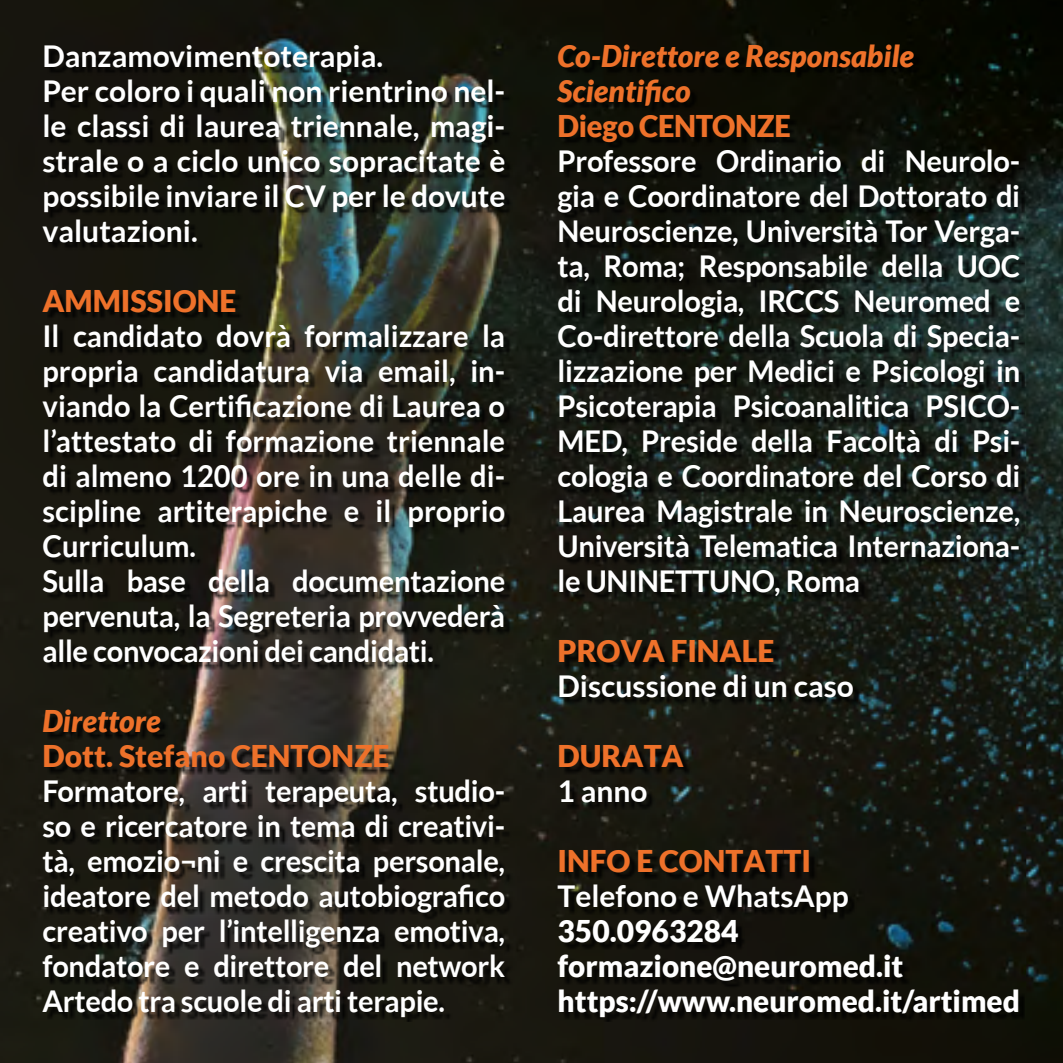
<style>
.page{position:relative;width:1063px;height:1063px;background:#fff}
.page>*{position:absolute;margin:0;border:0;box-sizing:border-box;transform-origin:0 0}
.t1{font:700 30px/35px "Lato";color:#fff}
.t2{font:900 30px "Lato";color:#ee712a}
.t3{font:900 30px/35px "Lato";color:#fff}
.t4{font:italic 900 30px/35px "Lato";color:#ee712a}
</style>
<div class="page">
<img style="left:0;top:0;width:1063px;height:1063px">
<div style="left:48px;top:50px;width:977px;height:972px;background:#000;opacity:.75"></div>
<p class="t1" style="left:43px;top:38px;width:464px">Danzamovimentoterapia.<br>Per coloro i quali non rientrino nel&shy;le classi di laurea triennale, magi&shy;strale o a ciclo unico sopracitate è possibile inviare il CV per le dovute valutazioni.</p>
<p class="t2" style="left:43px;top:283px;width:195px">AMMISSIONE</p>
<p class="t1" style="left:43px;top:318px;width:464px">Il candidato dovrà formalizzare la propria candidatura via email, in&shy;viando la Certificazione di Laurea o l’attestato di formazione triennale di almeno 1200 ore in una delle di&shy;scipline artiterapiche e il proprio Curriculum.<br>Sulla base della documentazione pervenuta, la Segreteria provvederà alle convocazioni dei candidati.</p>
<p class="t4" style="left:43px;top:704px;width:120px">Direttore</p>
<p class="t2" style="left:43px;top:738px;width:349px">Dott. Stefano CENTONZE</p>
<p class="t1" style="left:43px;top:773px;width:464px;text-align:justify">Formatore, arti terapeuta, studio&shy;so e ricercatore in tema di creativi&shy;tà, emozio¬ni e crescita personale, ideatore del metodo autobiografico creativo per l’intelligenza emotiva, fondatore e direttore del network Artedo tra scuole di arti terapie.</p>
<p class="t4" style="left:558px;top:39px;width:358px">Co-Direttore e Responsabile<br>Scientifico</p>
<p class="t2" style="left:558px;top:108px;width:235px">Diego CENTONZE</p>
<p class="t1" style="left:558px;top:143px;width:464px;text-align:justify">Professore Ordinario di Neurolo&shy;gia e Coordinatore del Dottorato di Neuroscienze, Università Tor Verga&shy;ta, Roma; Responsabile della UOC di Neurologia, IRCCS Neuromed e Co-direttore della Scuola di Specia&shy;lizzazione per Medici e Psicologi in Psicoterapia Psicoanalitica PSICO-MED, Preside della Facoltà di Psi&shy;cologia e Coordinatore del Corso di Laurea Magistrale in Neuroscienze, Università Telematica Internaziona&shy;le UNINETTUNO, Roma</p>
<p class="t2" style="left:558px;top:633px;width:218px">PROVA FINALE</p>
<p class="t1" style="left:558px;top:668px;width:298px">Discussione di un caso</p>
<p class="t2" style="left:558px;top:738px;width:128px">DURATA</p>
<p class="t1" style="left:558px;top:773px;width:92px">1 anno</p>
<p class="t2" style="left:558px;top:843px;width:255px">INFO E CONTATTI</p>
<p class="t1" style="left:558px;top:878px;width:293px">Telefono e WhatsApp</p>
<p class="t3" style="left:558px;top:913px;width:464px">350.0963284 formazione@neuromed.it https://www.neuromed.it/artimed</p>
</div>
